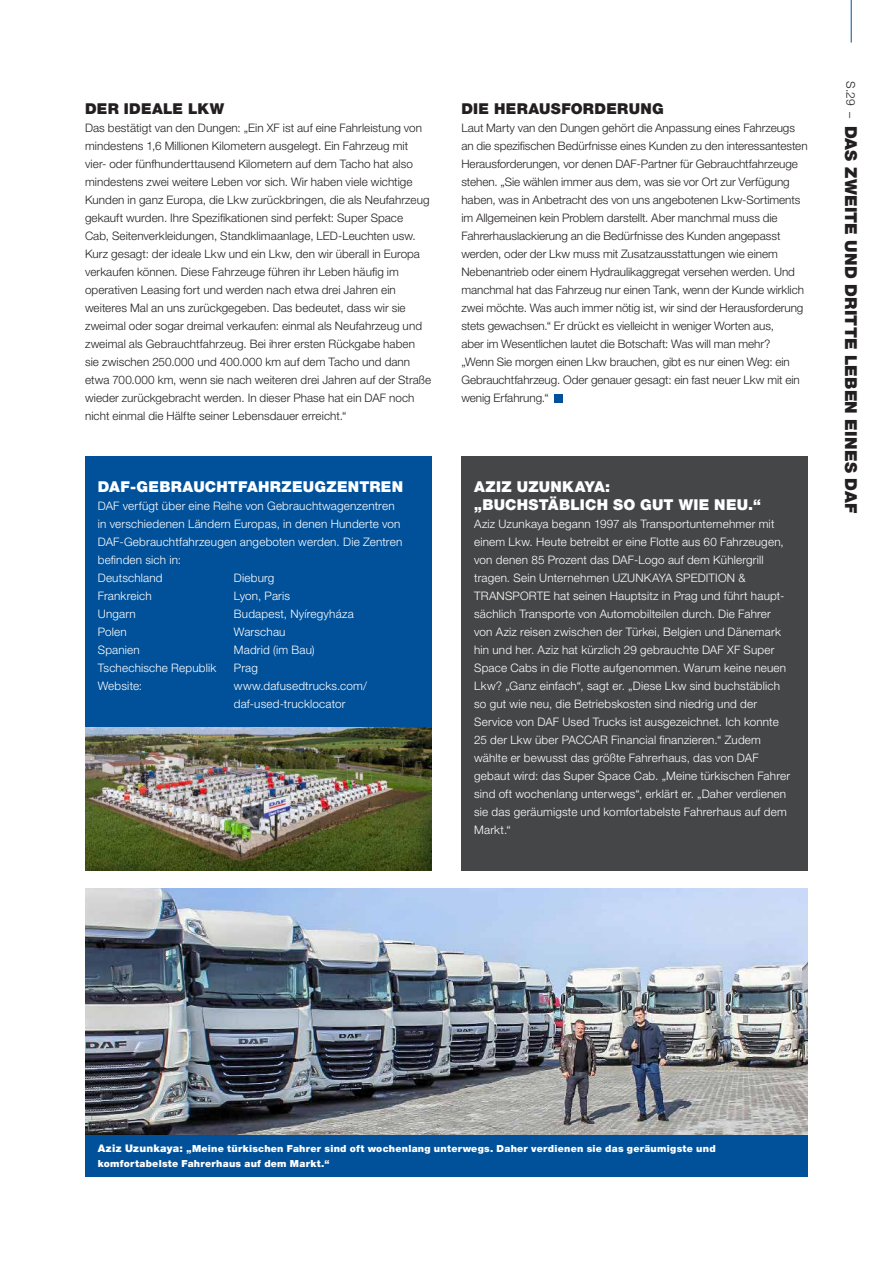
<style>
.page{position:relative;width:893px;height:1263px;background:#fff}
.page>*{position:absolute;margin:0;border:0;box-sizing:border-box;transform-origin:0 0}
.t1{font:900 16.5px "Helvetica Neue LT Pro";letter-spacing:.015em;color:#231f20}
.t2{font:900 15px/18px "Helvetica Neue LT Pro";letter-spacing:.015em;color:#fff}
.t3{font:900 15px "Helvetica Neue LT Pro";letter-spacing:.02em;color:#231f20}
.t4{font:300 12px "Helvetica Neue LT Pro";color:#231f20}
.t5{font:300 11.7px/18px "Helvetica Neue LT Pro";color:#231f20}
.t6{font:300 11.7px/18px "Helvetica Neue LT Pro";letter-spacing:.015em;color:#fff}
.t7{font:900 9.75px/15.8px "Helvetica Neue LT Pro";letter-spacing:.025em;color:#fff}
.s1{font-size:10.5px}
</style>
<div class="page">
<hr style="left:851px;top:0;width:1px;height:43px;background:#01519a">
<div style="left:461px;top:456px;width:347px;height:414px;background:#454647"></div>
<img style="left:85px;top:888px;width:723px;height:289px">
<img style="left:85px;top:726px;width:347px;height:144px">
<div style="left:554px;top:394px;width:9px;height:8px;background:#01519a"></div>
<div style="left:85px;top:456px;width:347px;height:270px;background:#01519a"></div>
<div style="left:85px;top:1135px;width:723px;height:41px;background:#01519a"></div>
<p class="t3" style="left:85px;top:100px;width:141px">DER IDEALE LKW</p>
<p class="t5" style="left:85px;top:119px;width:348px">Das bestätigt van den Dungen: „Ein XF ist auf eine Fahrleistung von mindestens 1,6 Millionen Kilometern ausgelegt. Ein Fahrzeug mit vier- oder fünfhunderttausend Kilometern auf dem Tacho hat also mindestens zwei weitere Leben vor sich. Wir haben viele wichtige Kunden in ganz Europa, die Lkw zurückbringen, die als Neufahrzeug gekauft wurden. Ihre Spezifikationen sind perfekt: Super Space<br>Cab, Seitenverkleidungen, Standklimaanlage, LED-Leuchten usw.<br>Kurz gesagt: der ideale Lkw und ein Lkw, den wir überall in Europa verkaufen können. Diese Fahrzeuge führen ihr Leben häufig im operativen Leasing fort und werden nach etwa drei Jahren ein weiteres Mal an uns zurückgegeben. Das bedeutet, dass wir sie zweimal oder sogar dreimal verkaufen: einmal als Neufahrzeug und zweimal als Gebrauchtfahrzeug. Bei ihrer ersten Rückgabe haben sie zwischen 250.000 und 400.000 km auf dem Tacho und dann etwa 700.000 km, wenn sie nach weiteren drei Jahren auf der Straße wieder zurückgebracht werden. In dieser Phase hat ein DAF noch nicht einmal die Hälfte seiner Lebensdauer erreicht.“</p>
<p class="t2" style="left:98px;top:478px;width:307px">DAF-GEBRAUCHTFAHRZEUGZENTREN</p>
<p class="t6" style="left:98px;top:497px;width:306px">DAF verfügt über eine Reihe von Gebrauchtwagenzentren in verschiedenen Ländern Europas, in denen Hunderte von DAF-Gebrauchtfahrzeugen angeboten werden. Die Zentren befinden sich in:<br>Deutschland</p>
<p class="t6" style="left:234px;top:569px;width:42px">Dieburg</p>
<p class="t6" style="left:98px;top:587px;width:55px">Frankreich</p>
<p class="t6" style="left:234px;top:587px;width:58px">Lyon, Paris</p>
<p class="t6" style="left:98px;top:605px;width:39px">Ungarn</p>
<p class="t6" style="left:234px;top:605px;width:122px">Budapest, Nyíregyháza</p>
<p class="t6" style="left:98px;top:623px;width:30px">Polen</p>
<p class="t6" style="left:234px;top:623px;width:53px">Warschau</p>
<p class="t6" style="left:98px;top:641px;width:44px">Spanien</p>
<p class="t6" style="left:234px;top:641px;width:82px">Madrid (im Bau)</p>
<p class="t6" style="left:98px;top:659px;width:120px">Tschechische Republik</p>
<p class="t6" style="left:234px;top:659px;width:25px">Prag</p>
<p class="t6" style="left:98px;top:677px;width:46px">Website:</p>
<p class="t6" style="left:234px;top:677px;width:135px">www.dafusedtrucks.com/ daf-used-trucklocator</p>
<p class="t3" style="left:461px;top:100px;width:204px">DIE HERAUSFORDERUNG</p>
<p class="t5" style="left:461px;top:119px;width:348px">Laut Marty van den Dungen gehört die Anpassung eines Fahrzeugs an die spezifischen Bedürfnisse eines Kunden zu den interessantesten Herausforderungen, vor denen DAF-Partner für Gebrauchtfahrzeuge stehen. „Sie wählen immer aus dem, was sie vor Ort zur Verfügung haben, was in Anbetracht des von uns angebotenen Lkw-Sortiments im Allgemeinen kein Problem darstellt. Aber manchmal muss die Fahrerhauslackierung an die Bedürfnisse des Kunden angepasst werden, oder der Lkw muss mit Zusatzausstattungen wie einem Nebenantrieb oder einem Hydraulikaggregat versehen werden. Und manchmal hat das Fahrzeug nur einen Tank, wenn der Kunde wirklich zwei möchte. Was auch immer nötig ist, wir sind der Herausforderung stets gewachsen.“ Er drückt es vielleicht in weniger Worten aus,<br>aber im Wesentlichen lautet die Botschaft: Was will man mehr?<br>„Wenn Sie morgen einen Lkw brauchen, gibt es nur einen Weg: ein Gebrauchtfahrzeug. Oder genauer gesagt: ein fast neuer Lkw mit ein wenig Erfahrung.“</p>
<p class="t2" style="left:474px;top:478px;width:288px">AZIZ UZUNKAYA:<br>„BUCHSTÄBLICH SO GUT WIE NEU.“</p>
<p class="t6" style="left:474px;top:515px;width:317px">Aziz Uzunkaya begann 1997 als Transportunternehmer mit einem Lkw. Heute betreibt er eine Flotte aus 60 Fahrzeugen, von denen 85 Prozent das DAF-Logo auf dem Kühlergrill tragen. Sein Unternehmen UZUNKAYA SPEDITION &amp; TRANSPORTE hat seinen Hauptsitz in Prag und führt haupt&shy;sächlich Transporte von Automobilteilen durch. Die Fahrer von Aziz reisen zwischen der Türkei, Belgien und Dänemark hin und her. Aziz hat kürzlich 29 gebrauchte DAF XF Super Space Cabs in die Flotte aufgenommen. Warum keine neuen Lkw? „Ganz einfach“, sagt er. „Diese Lkw sind buchstäblich so gut wie neu, die Betriebskosten sind niedrig und der Service von DAF Used Trucks ist ausgezeichnet. Ich konnte 25 der Lkw über PACCAR Financial finanzieren.“ Zudem wählte er bewusst das größte Fahrerhaus, das von DAF gebaut wird: das Super Space Cab. „Meine türkischen Fahrer sind oft wochenlang unterwegs“, erklärt er. „Daher verdienen sie das geräumigste und komfortabelste Fahrerhaus auf dem Markt.“</p>
<p class="t4" style="left:858px;top:81px;width:38px;rotate:90deg">S.29 –</p>
<h1 class="t1" style="left:861px;top:126px;width:389px;rotate:90deg">DAS ZWEITE UND DRITTE LEBEN EINES DAF</h1>
<p class="t7" style="left:98px;top:1140px;width:619px"><span class="s1">Aziz Uzunkaya:</span> „Meine türkischen Fahrer sind oft wochenlang unterwegs. Daher verdienen sie das geräumigste und komfortabelste Fahrerhaus auf dem Markt.“</p>
</div>
